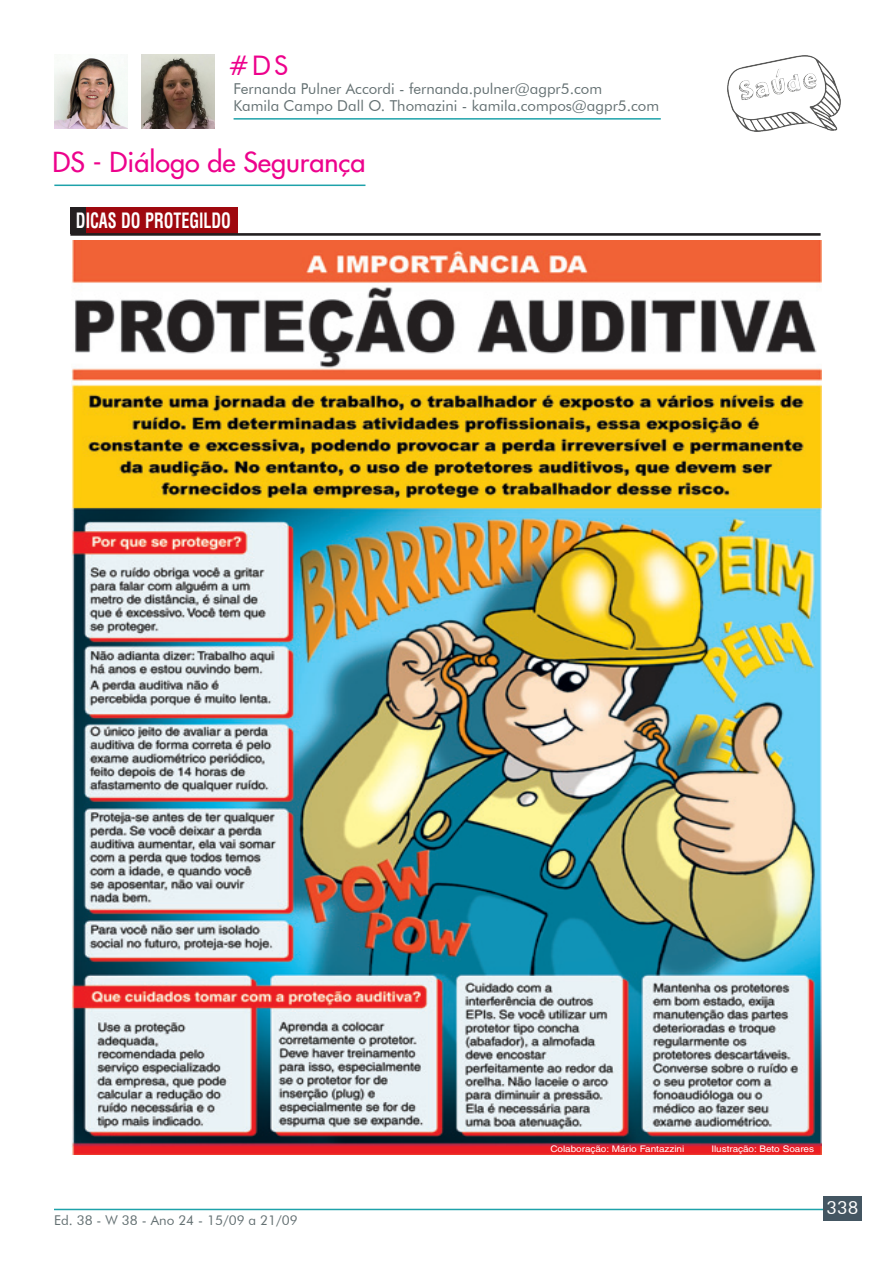
<style>
.page{position:relative;width:893px;height:1263px;background:#fff}
.page>*{position:absolute;margin:0;border:0;box-sizing:border-box;transform-origin:0 0}
.t1{font:500 27px "Futura";color:#ed028c}
.t2{font:27px "Futura BT";color:#ed028c}
.t3{font:700 condensed 20.55px "Helvetica";letter-spacing:-.005em;color:#fff;scale:.78 1}
.t4{font:18px "Futura BT";color:#fff}
.t5{font:15px "Futura BT";color:#657173}
.t6{font:13.5px "Futura BT";color:#657173}
.t7{font:9px "Helvetica";letter-spacing:-.005em;color:#fff;scale:1.11 1}
</style>
<div class="page">
<hr style="left:54px;top:1209px;width:785px;height:1px;background:#1ea2aa">
<div style="left:823px;top:1197px;width:39px;height:24px;background:#445662"></div>
<hr style="left:234px;top:118px;width:427px;height:2px;background:#1ea2aa">
<img style="left:54px;top:58px;width:74px;height:70px">
<img style="left:728px;top:55px;width:112px;height:76px">
<div style="left:70px;top:207px;width:168px;height:26px;background:#9f080e"></div>
<div style="left:70px;top:207px;width:15px;height:27px;background:#231f20"></div>
<hr style="left:70px;top:233px;width:751px;height:3px;background:#231f20">
<img style="left:71px;top:241px;width:750px;height:913px">
<img style="left:141px;top:54px;width:74px;height:74px">
<hr style="left:54px;top:185px;width:311px;height:1px;background:#1ea2aa">
<p class="t2" style="left:228px;top:49px;width:61px">#DS</p>
<p class="t5" style="left:234px;top:79px;width:370px">Fernanda Pulner Accordi - fernanda.pulner@agpr5.com</p>
<p class="t5" style="left:234px;top:96px;width:427px">Kamila Campo Dall O. Thomazini - kamila.compos@agpr5.com</p>
<p class="t1" style="left:53px;top:145px;width:314px">DS - Diálogo de Segurança</p>
<p class="t3" style="left:76px;top:207px;width:200px">DICAS DO PROTEGILDO</p>
<p class="t6" style="left:54px;top:1212px;width:245px">Ed. 38 - W 38 - Ano 24 - 15/09 a 21/09</p>
<p class="t7" style="left:550px;top:1143px;width:122px">Colaboração: Mário Fantazzini</p>
<p class="t7" style="left:711px;top:1143px;width:94px">Ilustração: Beto Soares</p>
<p class="t4" style="left:826px;top:1197px;width:33px">338</p>
</div>
